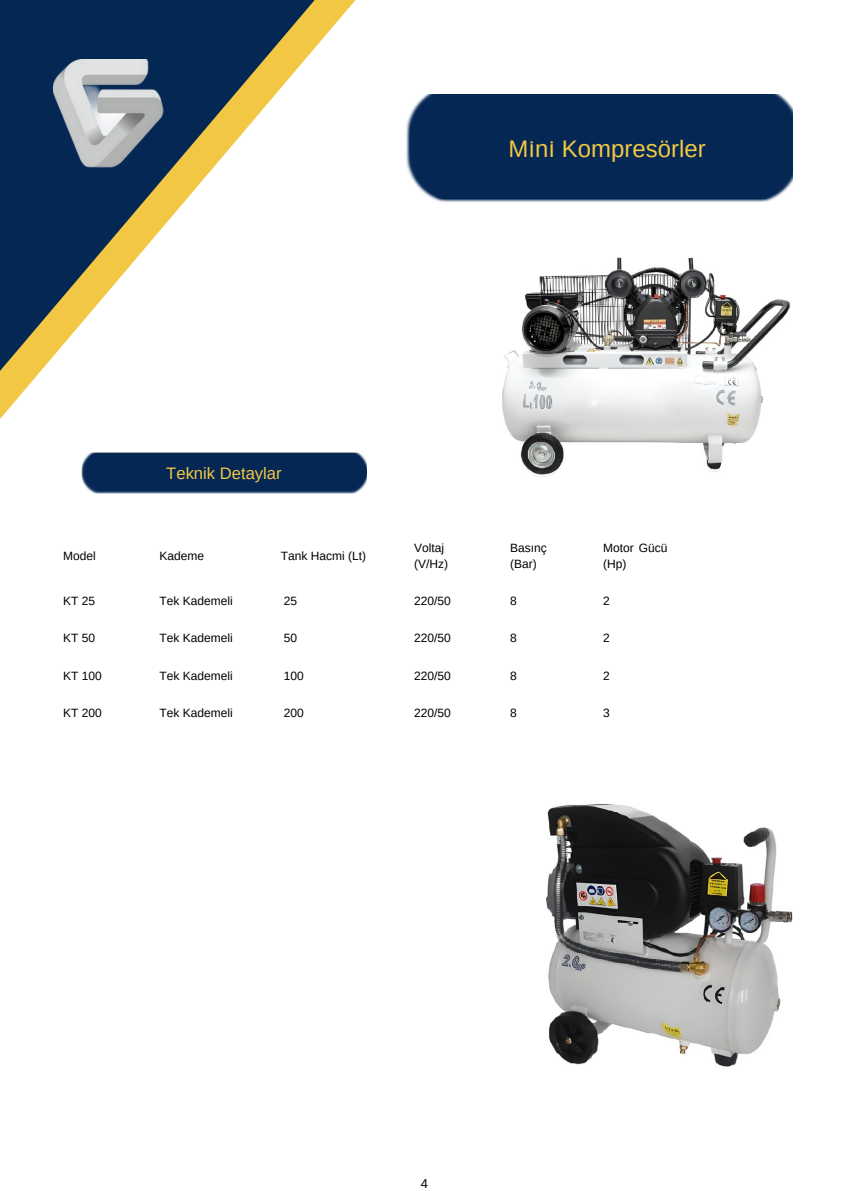
<style>
.page{position:relative;width:842px;height:1191px;background:#fff}
.page>*{position:absolute;margin:0;border:0;box-sizing:border-box;transform-origin:0 0}
.t1{font:24px "Arimo";color:#f2c744}
.t2{font:16.6px "Arimo";color:#f2c744}
.t3{font:13px "Arimo";color:#000}
.t4{font:12px/16.5px "Arimo";color:#000}
</style>
<div class="page">
<img style="left:406px;top:94px;width:386px;height:109px">
<img style="left:82px;top:452px;width:284px;height:41px">
<svg style="left:0;top:0;width:355px;height:419px"></svg>
<img style="left:502px;top:257px;width:288px;height:220px">
<img style="left:546px;top:804px;width:246px;height:263px">
<p class="t1" style="left:508px;top:135px;width:199px">Mi̇ ni̇ Kompresörler</p>
<p class="t2" style="left:166px;top:463px;width:117px">Teknik Detaylar</p>
<p class="t4" style="left:63px;top:547px;width:34px">Model</p>
<p class="t4" style="left:159px;top:547px;width:46px">Kademe</p>
<p class="t4" style="left:159px;top:592px;width:75px">Tek Kademeli</p>
<p class="t4" style="left:159px;top:629px;width:75px">Tek Kademeli</p>
<p class="t4" style="left:159px;top:667px;width:75px">Tek Kademeli</p>
<p class="t4" style="left:159px;top:704px;width:75px">Tek Kademeli</p>
<p class="t4" style="left:63px;top:592px;width:33px">KT 25</p>
<p class="t4" style="left:63px;top:629px;width:33px">KT 50</p>
<p class="t4" style="left:63px;top:667px;width:40px">KT 100</p>
<p class="t4" style="left:63px;top:704px;width:40px">KT 200</p>
<p class="t4" style="left:281px;top:547px;width:87px">Tank Hacmi (Lt)</p>
<p class="t4" style="left:284px;top:592px;width:15px">25</p>
<p class="t4" style="left:284px;top:629px;width:15px">50</p>
<p class="t4" style="left:284px;top:667px;width:22px">100</p>
<p class="t4" style="left:284px;top:704px;width:22px">200</p>
<p class="t4" style="left:414px;top:539px;width:35px">Voltaj (V/Hz)</p>
<p class="t4" style="left:414px;top:592px;width:38px">220/50</p>
<p class="t4" style="left:414px;top:629px;width:38px">220/50</p>
<p class="t4" style="left:414px;top:667px;width:38px">220/50</p>
<p class="t4" style="left:414px;top:704px;width:38px">220/50</p>
<p class="t4" style="left:510px;top:539px;width:38px">Basınç (Bar)</p>
<p class="t4" style="left:510px;top:592px;width:8px">8</p>
<p class="t4" style="left:510px;top:629px;width:8px">8</p>
<p class="t4" style="left:510px;top:667px;width:8px">8</p>
<p class="t4" style="left:510px;top:704px;width:8px">8</p>
<p class="t4" style="left:603px;top:539px;width:66px">Motor Gücü (Hp)</p>
<p class="t4" style="left:603px;top:592px;width:8px">2</p>
<p class="t4" style="left:603px;top:629px;width:8px">2</p>
<p class="t4" style="left:603px;top:667px;width:8px">2</p>
<p class="t4" style="left:603px;top:704px;width:8px">3</p>
<p class="t3" style="left:421px;top:1176px;width:9px">4</p>
</div>
